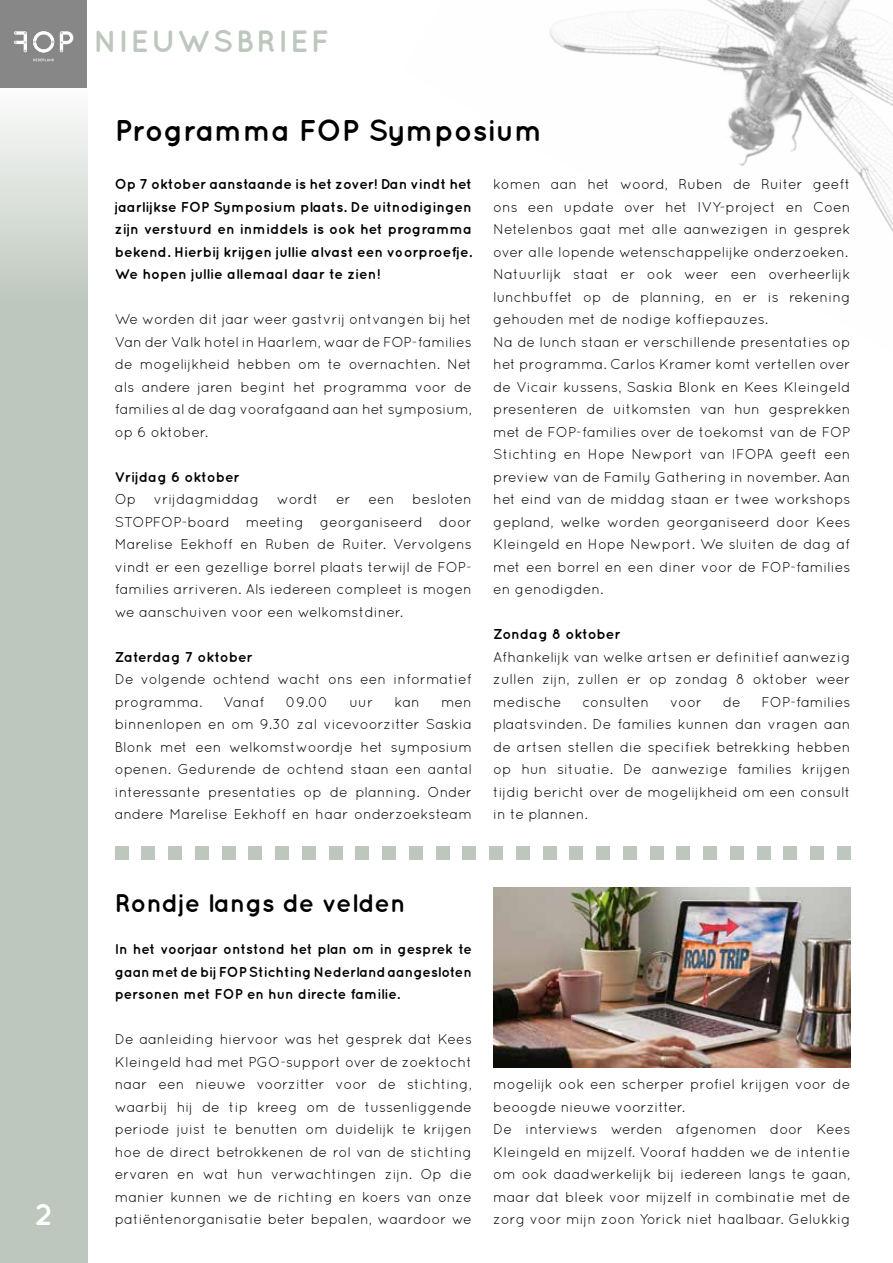
<style>
.page{position:relative;width:893px;height:1263px;background:#fff}
.page>*{position:absolute;margin:0;border:0;box-sizing:border-box;transform-origin:0 0}
.t1{font:700 30.75px "Quicksand";letter-spacing:.08em;color:#bdc7bd}
.t2{font:700 30px "Quicksand";color:#000}
.t3{font:700 30px "Quicksand";color:#fff}
.t4{font:700 25.5px "Quicksand";color:#000}
.t5{font:14.25px/22.5px "Quicksand";color:#000;text-align:justify}
.t6{font:700 14.25px/22.5px "Quicksand";color:#000;text-align:justify}
</style>
<div class="page">
<div style="left:0;top:78px;width:87px;height:1185px;background:#bdc7bd"></div>
<div style="left:0;top:0;width:87px;height:87px;background:#878787"></div>
<svg style="left:60px;top:31px;width:13px;height:21px"></svg>
<svg style="left:14px;top:31px;width:13px;height:21px"></svg>
<svg style="left:33px;top:31px;width:21px;height:21px"></svg>
<svg style="left:33px;top:59px;width:21px;height:2px"></svg>
<div style="left:115px;top:846px;width:13px;height:14px;background:#bdc7bd"></div>
<div style="left:142px;top:846px;width:13px;height:14px;background:#bdc7bd"></div>
<div style="left:168px;top:846px;width:14px;height:14px;background:#bdc7bd"></div>
<div style="left:195px;top:846px;width:13px;height:14px;background:#bdc7bd"></div>
<div style="left:222px;top:846px;width:13px;height:14px;background:#bdc7bd"></div>
<div style="left:249px;top:846px;width:13px;height:14px;background:#bdc7bd"></div>
<div style="left:275px;top:846px;width:14px;height:14px;background:#bdc7bd"></div>
<div style="left:302px;top:846px;width:13px;height:14px;background:#bdc7bd"></div>
<div style="left:329px;top:846px;width:13px;height:14px;background:#bdc7bd"></div>
<div style="left:356px;top:846px;width:13px;height:14px;background:#bdc7bd"></div>
<div style="left:382px;top:846px;width:14px;height:14px;background:#bdc7bd"></div>
<div style="left:409px;top:846px;width:13px;height:14px;background:#bdc7bd"></div>
<div style="left:436px;top:846px;width:13px;height:14px;background:#bdc7bd"></div>
<div style="left:463px;top:846px;width:13px;height:14px;background:#bdc7bd"></div>
<div style="left:489px;top:846px;width:14px;height:14px;background:#bdc7bd"></div>
<div style="left:516px;top:846px;width:13px;height:14px;background:#bdc7bd"></div>
<div style="left:543px;top:846px;width:13px;height:14px;background:#bdc7bd"></div>
<div style="left:570px;top:846px;width:13px;height:14px;background:#bdc7bd"></div>
<div style="left:596px;top:846px;width:14px;height:14px;background:#bdc7bd"></div>
<div style="left:623px;top:846px;width:13px;height:14px;background:#bdc7bd"></div>
<div style="left:650px;top:846px;width:13px;height:14px;background:#bdc7bd"></div>
<div style="left:677px;top:846px;width:13px;height:14px;background:#bdc7bd"></div>
<div style="left:703px;top:846px;width:14px;height:14px;background:#bdc7bd"></div>
<div style="left:730px;top:846px;width:13px;height:14px;background:#bdc7bd"></div>
<div style="left:757px;top:846px;width:13px;height:14px;background:#bdc7bd"></div>
<div style="left:784px;top:846px;width:13px;height:14px;background:#bdc7bd"></div>
<div style="left:810px;top:846px;width:14px;height:14px;background:#bdc7bd"></div>
<div style="left:837px;top:846px;width:13px;height:14px;background:#bdc7bd"></div>
<img style="left:493px;top:888px;width:357px;height:179px">
<img style="left:550px;top:0;width:343px;height:232px">
<h2 class="t3" style="left:35px;top:1196px;width:19px">2</h2>
<h1 class="t1" style="left:93px;top:23px;width:237px">NIEUWSBRIEF</h1>
<h2 class="t2" style="left:115px;top:113px;width:430px">Programma FOP Symposium</h2>
<p class="t6" style="left:115px;top:172px;width:359px">Op 7 oktober aanstaande is het zover! Dan vindt het jaarlijkse FOP Symposium plaats. De uitnodigingen zijn verstuurd en inmiddels is ook het programma bekend. Hierbij krijgen jullie alvast een voorproefje.<br>We hopen jullie allemaal daar te zien!</p>
<p class="t5" style="left:115px;top:308px;width:359px">We worden dit jaar weer gastvrij ontvangen bij het Van der Valk hotel in Haarlem, waar de FOP-families de mogelijkheid hebben om te overnachten. Net als andere jaren begint het programma voor de families al de dag voorafgaand aan het symposium, op 6 oktober.</p>
<p class="t6" style="left:115px;top:465px;width:126px">Vrijdag 6 oktober</p>
<p class="t5" style="left:115px;top:488px;width:359px">Op vrijdagmiddag wordt er een besloten STOPFOP-board meeting georganiseerd door Marelise Eekhoff en Ruben de Ruiter. Vervolgens vindt er een gezellige borrel plaats terwijl de FOP&shy;families arriveren. Als iedereen compleet is mogen we aanschuiven voor een welkomstdiner.</p>
<p class="t6" style="left:115px;top:645px;width:139px">Zaterdag 7 oktober</p>
<p class="t5" style="left:115px;top:668px;width:359px">De volgende ochtend wacht ons een informatief programma.</p>
<p class="t5" style="left:224px;top:690px;width:43px">Vanaf</p>
<p class="t5" style="left:286px;top:690px;width:44px">09.00</p>
<p class="t5" style="left:350px;top:690px;width:25px">uur</p>
<p class="t5" style="left:394px;top:690px;width:27px">kan</p>
<p class="t5" style="left:115px;top:690px;width:359px;text-indent:326px">men binnenlopen en om 9.30 zal vicevoorzitter Saskia Blonk met een welkomstwoordje het symposium openen. Gedurende de ochtend staan een aantal interessante presentaties op de planning. Onder andere Marelise Eekhoff en haar onderzoeksteam</p>
<p class="t5" style="left:493px;top:173px;width:359px;text-align:left">komen aan het woord, Ruben de Ruiter geeft ons een update over het IVY-project en Coen Netelenbos gaat met alle aanwezigen in gesprek over alle lopende wetenschappelijke onderzoeken.<br>Natuurlijk staat er ook weer een overheerlijk lunchbuffet op de planning, en er is rekening gehouden met de nodige koffiepauzes.<br>Na de lunch staan er verschillende presentaties op het programma. Carlos Kramer komt vertellen over de Vicair kussens, Saskia Blonk en Kees Kleingeld presenteren de uitkomsten van hun gesprekken met de FOP-families over de toekomst van de FOP Stichting en Hope Newport van IFOPA geeft een preview van de Family Gathering in november. Aan het eind van de middag staan er twee workshops gepland, welke worden georganiseerd door Kees Kleingeld en Hope Newport. We sluiten de dag af met een borrel en een diner voor de FOP-families en genodigden.</p>
<p class="t6" style="left:493px;top:622px;width:129px">Zondag 8 oktober</p>
<p class="t5" style="left:493px;top:645px;width:359px">Afhankelijk van welke artsen er definitief aanwezig zullen zijn, zullen er op zondag 8 oktober weer medische</p>
<p class="t5" style="left:493px;top:690px;width:359px;text-indent:268px">FOP-families plaatsvinden. De families kunnen dan vragen aan de artsen stellen die specifiek betrekking hebben op hun situatie. De aanwezige families krijgen tijdig bericht over de mogelijkheid om een consult in te plannen.</p>
<p class="t5" style="left:582px;top:690px;width:68px">consulten</p>
<p class="t5" style="left:670px;top:690px;width:33px">voor</p>
<p class="t5" style="left:723px;top:690px;width:19px">de</p>
<h3 class="t4" style="left:115px;top:888px;width:292px">Rondje langs de velden</h3>
<p class="t6" style="left:115px;top:937px;width:359px">In het voorjaar ontstond het plan om in gesprek te gaan met de bij FOP Stichting Nederland aangesloten personen met FOP en hun directe familie.</p>
<p class="t5" style="left:115px;top:1028px;width:359px">De aanleiding hiervoor was het gesprek dat Kees Kleingeld had met PGO-support over de zoektocht naar een nieuwe voorzitter voor de stichting, waarbij hij de tip kreeg om de tussenliggende periode juist te benutten om duidelijk te krijgen hoe de direct betrokkenen de rol van de stichting ervaren en wat hun verwachtingen zijn. Op die manier kunnen we de richting en koers van onze patiëntenorganisatie beter bepalen, waardoor we</p>
<p class="t5" style="left:493px;top:1073px;width:359px;text-align:left">mogelijk ook een scherper profiel krijgen voor de beoogde nieuwe voorzitter.<br>De interviews werden afgenomen door Kees Kleingeld en mijzelf. Vooraf hadden we de intentie om ook daadwerkelijk bij iedereen langs te gaan, maar dat bleek voor mijzelf in combinatie met de zorg voor mijn zoon Yorick niet haalbaar. Gelukkig</p>
</div>
